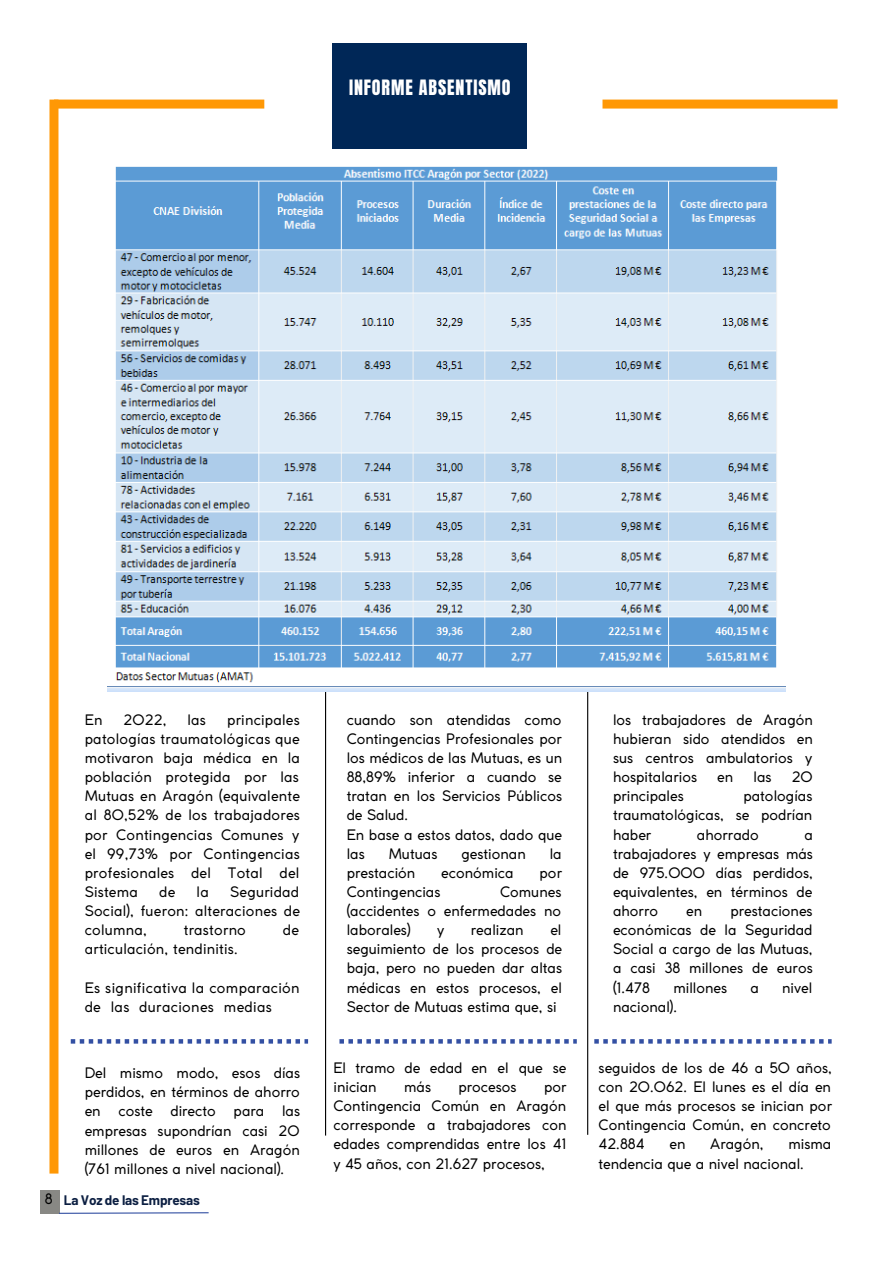
<style>
.page{position:relative;width:893px;height:1264px;background:#fff}
.page>*{position:absolute;margin:0;border:0;box-sizing:border-box;transform-origin:0 0}
.t1{font:18px "Anton";letter-spacing:.05em;color:#fff}
.t2{font:14.25px/19px "Coco Gothic";color:#000;text-align:justify}
.t3{font:14.25px/19px "Coco Gothic";letter-spacing:.02em;color:#000}
.t4{font:700 13.5px "Barlow";letter-spacing:-.015em;color:#0c1f42}
.s1{font-family:"Coco Gothic";font-weight:400;font-size:14.25px;color:#000}
</style>
<div class="page">
<div style="left:40px;top:1189px;width:19px;height:24px;background:#888884"></div>
<svg style="left:58px;top:1211px;width:151px;height:3px"></svg>
<div style="left:54px;top:100px;width:210px;height:9px;background:#ff9805"></div>
<div style="left:602px;top:100px;width:235px;height:9px;background:#ff9805"></div>
<div style="left:49px;top:100px;width:9px;height:1073px;background:#ff9805"></div>
<div style="left:332px;top:43px;width:195px;height:106px;background:#002757"></div>
<hr style="left:325px;top:556px;width:1px;height:579px;background:#000">
<hr style="left:587px;top:569px;width:1px;height:565px;background:#000">
<img style="left:107px;top:166px;width:678px;height:525px">
<svg style="left:71px;top:1039px;width:237px;height:4px"></svg>
<svg style="left:339px;top:1039px;width:237px;height:4px"></svg>
<svg style="left:594px;top:1039px;width:237px;height:4px"></svg>
<p class="t1" style="left:349px;top:75px;width:163px">INFORME ABSENTISMO</p>
<p class="t2" style="left:85px;top:711px;width:19px">En</p>
<p class="t2" style="left:123px;top:711px;width:45px">2022,</p>
<p class="t2" style="left:187px;top:711px;width:20px">las</p>
<p class="t2" style="left:85px;top:711px;width:217px;text-indent:142px">principales patologías traumatológicas que motivaron baja médica en la población protegida por las Mutuas en Aragón (equivalente al 80,52% de los trabajadores por Contingencias Comunes y el 99,73% por Contingencias profesionales del Total del Sistema</p>
<p class="t2" style="left:85px;top:883px;width:217px;text-indent:145px">Seguridad Social), fueron: alteraciones de columna,</p>
<p class="t2" style="left:159px;top:883px;width:18px">de</p>
<p class="t2" style="left:197px;top:883px;width:14px">la</p>
<p class="t2" style="left:184px;top:921px;width:64px">trastorno</p>
<p class="t2" style="left:283px;top:921px;width:18px">de</p>
<p class="t2" style="left:85px;top:940px;width:154px">articulación, tendinitis.</p>
<p class="t3" style="left:85px;top:979px;width:216px">Es significativa la comparación de las duraciones medias</p>
<p class="t2" style="left:347px;top:711px;width:217px;text-align:left">cuando son atendidas como<br>Contingencias Profesionales por los médicos de las Mutuas, es un<br>88,89% inferior a cuando se tratan en los Servicios Públicos de Salud.<br>En base a estos datos, dado que las</p>
<p class="t2" style="left:389px;top:845px;width:50px">Mutuas</p>
<p class="t2" style="left:461px;top:845px;width:66px">gestionan</p>
<p class="t2" style="left:549px;top:845px;width:14px">la</p>
<p class="t2" style="left:347px;top:864px;width:70px">prestación</p>
<p class="t2" style="left:441px;top:864px;width:74px">económica</p>
<p class="t2" style="left:539px;top:864px;width:24px">por</p>
<p class="t2" style="left:347px;top:883px;width:95px">Contingencias</p>
<p class="t2" style="left:347px;top:883px;width:216px;text-indent:153px">Comunes (accidentes o enfermedades no laborales)</p>
<p class="t2" style="left:347px;top:921px;width:217px;text-indent:203px">el seguimiento de los procesos de baja, pero no pueden dar altas médicas en estos procesos, el Sector de Mutuas estima que, si</p>
<p class="t2" style="left:437px;top:921px;width:9px">y</p>
<p class="t2" style="left:471px;top:921px;width:54px">realizan</p>
<p class="t2" style="left:85px;top:1064px;width:217px">Del mismo modo, esos días perdidos, en términos de ahorro en coste directo para las empresas supondrían casi 20 millones de euros en Aragón (761 millones a nivel nacional).</p>
<p class="t2" style="left:333px;top:1059px;width:234px">El tramo de edad en el que se inician</p>
<p class="t2" style="left:404px;top:1078px;width:28px">más</p>
<p class="t2" style="left:458px;top:1078px;width:60px">procesos</p>
<p class="t2" style="left:333px;top:1078px;width:235px;text-indent:210px">por Contingencia Común en Aragón corresponde a trabajadores con edades comprendidas entre los 41 y 45 años, con 21.627 procesos,</p>
<p class="t4" style="left:45px;top:1191px;width:157px"><span class="s1">8</span> La Voz de las Empresas</p>
<p class="t2" style="left:613px;top:711px;width:201px">los trabajadores de Aragón hubieran sido atendidos en sus centros ambulatorios y hospitalarios</p>
<p class="t2" style="left:717px;top:768px;width:18px">en</p>
<p class="t2" style="left:753px;top:768px;width:20px">las</p>
<p class="t2" style="left:791px;top:768px;width:22px">20</p>
<p class="t2" style="left:613px;top:788px;width:201px;text-indent:130px">patologías traumatológicas, se podrían haber</p>
<p class="t2" style="left:613px;top:788px;width:72px">principales</p>
<p class="t2" style="left:697px;top:826px;width:63px">ahorrado</p>
<p class="t2" style="left:613px;top:826px;width:201px;text-indent:191px">a trabajadores y empresas más de 975.000 días perdidos, equivalentes, en términos de ahorro</p>
<p class="t2" style="left:613px;top:902px;width:201px;text-indent:117px">prestaciones económicas de la Seguridad Social a cargo de las Mutuas, a casi 38 millones de euros (1.478</p>
<p class="t2" style="left:686px;top:902px;width:18px">en</p>
<p class="t2" style="left:673px;top:979px;width:55px">millones</p>
<p class="t2" style="left:750px;top:979px;width:10px">a</p>
<p class="t2" style="left:782px;top:979px;width:32px">nivel</p>
<p class="t2" style="left:613px;top:998px;width:66px">nacional).</p>
<p class="t2" style="left:598px;top:1059px;width:235px">seguidos de los de 46 a 50 años, con 20.062. El lunes es el día en el que más procesos se inician por Contingencia Común, en concreto 42.884</p>
<p class="t2" style="left:669px;top:1135px;width:18px">en</p>
<p class="t2" style="left:710px;top:1135px;width:55px">Aragón,</p>
<p class="t2" style="left:598px;top:1135px;width:234px;text-indent:190px">misma tendencia que a nivel nacional.</p>
</div>
